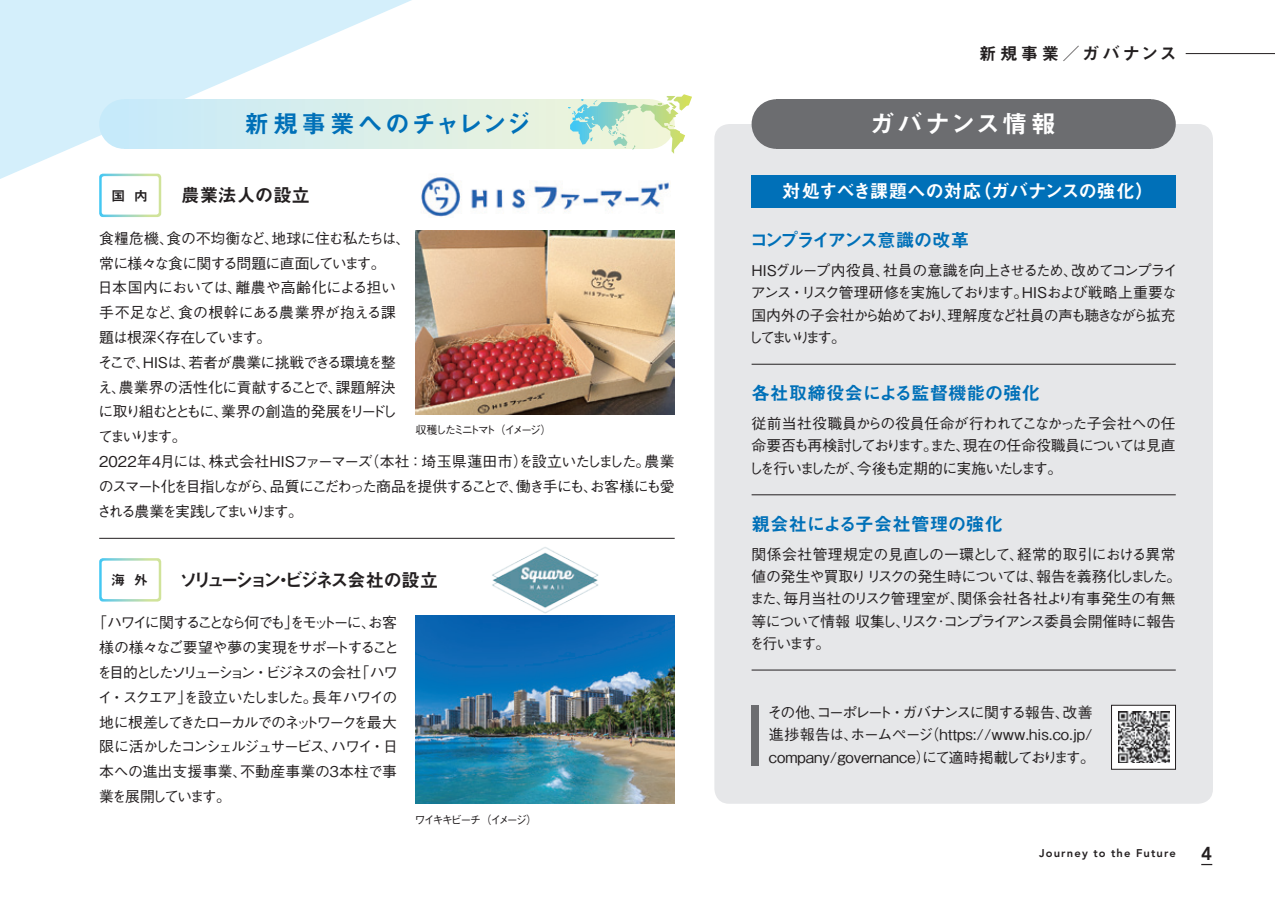
<style>
.page{position:relative;width:1275px;height:903px;background:#fff}
.page>*{position:absolute;margin:0;border:0;box-sizing:border-box;transform-origin:0 0}
.t1{font:24.85px "Midashi Go Pr 5 MB31";letter-spacing:.075em;color:#0070b8}
.t2{font:24.85px "Midashi Go Pr 5 MB31";letter-spacing:.105em;color:#fff}
.t3{font:18.55px "Midashi Go Pr 5 MB31";color:#0070b8}
.t4{font:18.55px "Midashi Go Pr 5 MB31";letter-spacing:-.005em;color:#fff}
.t5{font:18.55px "Midashi Go Pr 5 MB31";letter-spacing:-.19em;color:#231f20}
.t6{font:18.55px "Midashi Go Pr 5 MB31";letter-spacing:-.12em;color:#0070b8}
.t7{font:18.55px "Midashi Go Pr 5 MB31";color:#231f20}
.t8{font:800 18.55px "Avenir LT Std";color:#231f20}
.t9{font:17.32px "Midashi Go Pr 5 MB31";letter-spacing:.18em;color:#231f20}
.t10{font:500 14.88px/24.8px "Gothic BBB Pr 5";letter-spacing:-.075em;color:#231f20;text-align:justify}
.t11{font:500 14.88px/24.8px "Gothic BBB Pr 5";letter-spacing:-.12em;color:#231f20}
.t12{font:500 14.88px/22.4px "Gothic BBB Pr 5";letter-spacing:-.045em;color:#231f20}
.t13{font:500 14.88px/22.4px "Gothic BBB Pr 5";letter-spacing:-.1em;color:#231f20}
.t14{font:500 14.88px/22.4px "Gothic BBB Pr 5";color:#231f20}
.t15{font:13.65px "Midashi Go Pr 5 MB31";color:#231f20}
.t16{font:800 11.2px "Avenir LT Std";letter-spacing:.1em;color:#231f20}
.t17{font:500 11.2px "Gothic BBB Pr 5";letter-spacing:-.23em;color:#231f20}
.t18{font:500 11.2px "Gothic BBB Pr 5";letter-spacing:-.205em;color:#231f20}
</style>
<div class="page">
<svg style="left:0;top:0;width:446px;height:602px"></svg>
<div style="left:714px;top:124px;width:499px;height:680px;background:#e6e7e9;border-radius:15px"></div>
<div style="left:752px;top:99px;width:49px;height:50px;background:#6c6d70;border-radius:50%"></div>
<div style="left:1126px;top:99px;width:50px;height:50px;background:#6c6d70;border-radius:50%"></div>
<div style="left:776px;top:99px;width:375px;height:50px;background:#6c6d70"></div>
<hr style="left:752px;top:364px;width:424px;height:1px;background:#231f20">
<hr style="left:752px;top:494px;width:424px;height:1px;background:#231f20">
<hr style="left:752px;top:670px;width:424px;height:1px;background:#231f20">
<div style="left:752px;top:175px;width:424px;height:32px;background:#0070b8"></div>
<div style="left:99px;top:99px;width:50px;height:50px;background:#c6eafa;border-radius:25px"></div>
<svg style="left:129px;top:99px;width:439px;height:50px;background:#d8eeea"></svg>
<div style="left:415px;top:174px;width:260px;height:44px;background:#fff"></div>
<img style="left:421px;top:177px;width:250px;height:40px">
<img style="left:415px;top:231px;width:260px;height:183px">
<img style="left:415px;top:615px;width:260px;height:189px">
<svg style="left:99px;top:174px;width:62px;height:43px"></svg>
<div style="left:102px;top:176px;width:57px;height:39px;background:#fff;border-radius:2px"></div>
<img style="left:488px;top:547px;width:114px;height:70px">
<svg style="left:99px;top:558px;width:62px;height:43px"></svg>
<div style="left:102px;top:561px;width:57px;height:38px;background:#fff;border-radius:2px"></div>
<hr style="left:99px;top:538px;width:576px;height:1px;background:#231f20">
<svg style="left:568px;top:94px;width:124px;height:60px"></svg>
<div style="left:1111px;top:705px;width:64px;height:64px;background:#fff"></div>
<div style="left:1111px;top:705px;width:65px;height:64px;border:1px solid #231f20"></div>
<img style="left:1118px;top:712px;width:51px;height:51px">
<div style="left:752px;top:705px;width:7px;height:60px;background:#6c6d70"></div>
<hr style="left:1186px;top:53px;width:89px;height:1px;background:#231f20">
<h1 class="t1" style="left:245px;top:104px;width:288px">新規事業へのチャレンジ</h1>
<p class="t15" style="left:112px;top:184px;width:38px">国 内</p>
<p class="t7" style="left:181px;top:181px;width:131px">農業法人の設立</p>
<p class="t10" style="left:97px;top:224px;width:579px;text-align:left">食糧危機、食の不均衡など、地球に住む私たちは、<br>常に様々な食に関する問題に直面しています。<br>日本国内においては、離農や高齢化による担い<br>手不足など、食の根幹にある農業界が抱える課<br>題は根深く存在しています。<br>そこで、HISは、若者が農業に挑戦できる環境を整<br>え、農業界の活性化に貢献することで、課題解決<br>に取り組むとともに、業界の創造的発展をリードし<br>てまいります。<br>2022年4月には、株式会社HISファーマーズ（本社：埼玉県蓮田市）を設立いたしました。農業のスマート化を目指しながら、品質にこだわった商品を提供することで、働き手にも、お客様にも愛される農業を実践してまいります。</p>
<p class="t17" style="left:415px;top:421px;width:138px">収穫したミニトマト（イメージ）</p>
<p class="t15" style="left:112px;top:569px;width:38px">海 外</p>
<p class="t5" style="left:179px;top:565px;width:261px">ソリューション・ビジネス会社の設立</p>
<p class="t11" style="left:97px;top:609px;width:303px;text-indent:-5px">「ハワイに関することなら何でも」をモットーに、お客様の様々なご要望や夢の実現をサポートすることを目的としたソリューション・ビジネスの会社「ハワイ・スクエア」を設立いたしました。長年ハワイの地に根差してきたローカルでのネットワークを最大限に活かしたコンシェルジュサービス、ハワイ・日本への進出支援事業、不動産事業の3本柱で事業を展開しています。</p>
<p class="t18" style="left:414px;top:810px;width:124px">ワイキキビーチ（イメージ）</p>
<p class="t9" style="left:979px;top:40px;width:199px">新規事業／ガバナンス</p>
<h1 class="t2" style="left:869px;top:104px;width:188px">ガバナンス情報</h1>
<p class="t4" style="left:782px;top:176px;width:373px">対処すべき課題への対応（ガバナンスの強化）</p>
<p class="t6" style="left:750px;top:225px;width:221px">コンプライアンス意識の改革</p>
<p class="t13" style="left:748px;top:258px;width:431px">HISグループ内役員、社員の意識を向上させるため、改めてコンプライアンス・リスク管理研修を実施しております。HISおよび戦略上重要な国内外の子会社から始めており、理解度など社員の声も聴きながら拡充してまいります。</p>
<p class="t3" style="left:752px;top:378px;width:290px">各社取締役会による監督機能の強化</p>
<p class="t10" style="left:748px;top:411px;width:429px;line-height:22.4px">従前当社役職員からの役員任命が行われてこなかった子会社への任命要否も再検討しております。また、現在の任命役職員については見直しを行いましたが、今後も定期的に実施いたします。</p>
<p class="t3" style="left:752px;top:509px;width:253px">親会社による子会社管理の強化</p>
<p class="t12" style="left:749px;top:541px;width:433px">関係会社管理規定の見直しの一環として、経常的取引における異常値の発生や買取り リスクの発生時については、報告を義務化しました。また、毎月当社のリスク管理室が、関係会社各社より有事発生の有無等について情報 収集し、リスク･コンプライアンス委員会開催時に報告を行います。</p>
<p class="t14" style="left:767px;top:700px;width:329px">その他、コーポレート・ガバナンスに関する報告、改善進捗報告は、ホームページ（https://www.his.co.jp/ company/governance）にて適時掲載しております。</p>
<p class="t16" style="left:1039px;top:846px;width:138px">Journey to the Future</p>
<p class="t8" style="left:1201px;top:842px;width:13px">4</p>
</div>
